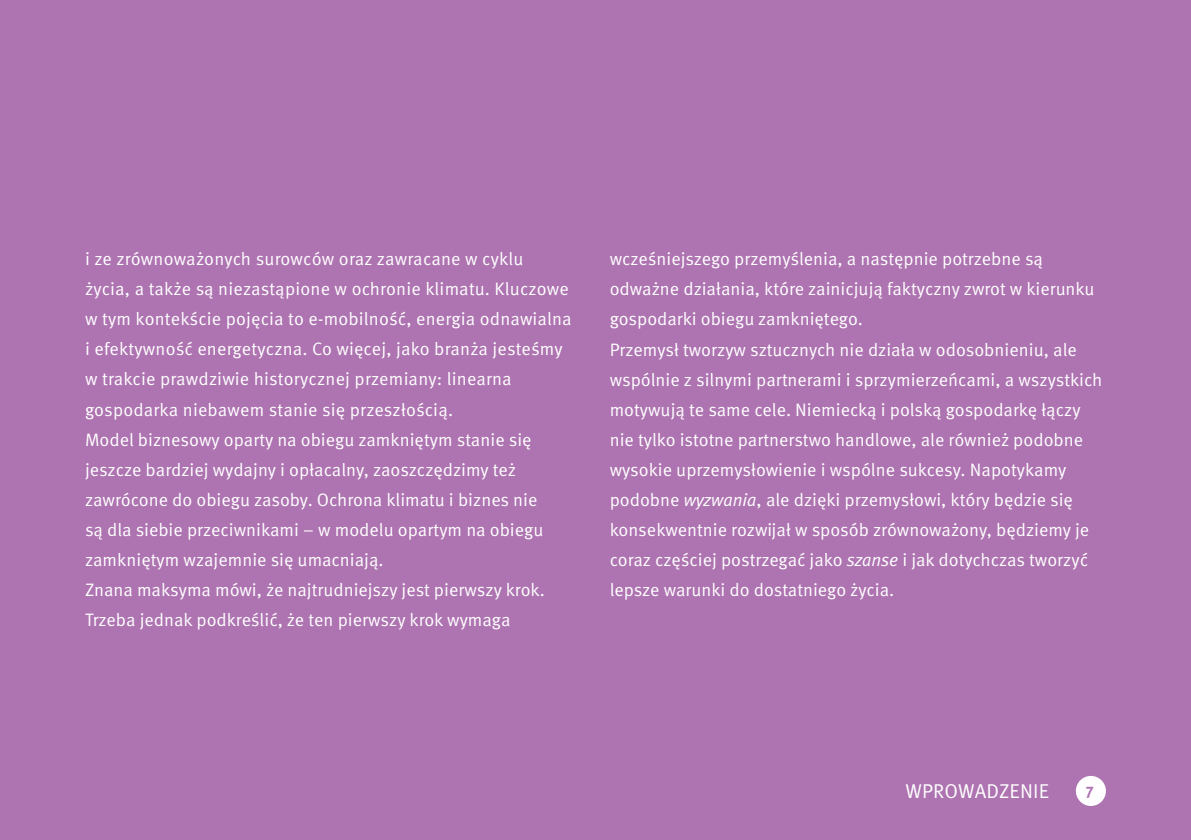
<style>
.page{position:relative;width:1191px;height:840px;background:#fff}
.page>*{position:absolute;margin:0;border:0;box-sizing:border-box;transform-origin:0 0}
.t1{font:20px "Meta Pro";letter-spacing:.01em;color:#fff}
.t2{font:18px/30px "Meta Pro";color:#fff}
.t3{font:700 16px "Meta Pro";color:#ae73b1}
.s1{font-family:"Meta Normal CE";font-style:italic}
</style>
<div class="page">
<div style="left:0;top:0;width:1191px;height:839px;background:#ae73b1"></div>
<div style="left:1075px;top:775px;width:31px;height:30px;background:#fff;border-radius:50%"></div>
<p class="t2" style="left:85px;top:244px;width:488px">i ze zrównoważonych surowców oraz zawracane w cyklu życia, a także są niezastąpione w ochronie klimatu. Kluczowe w tym kontekście pojęcia to e-mobilność, energia odnawialna i efektywność energetyczna. Co więcej, jako branża jesteśmy w trakcie prawdziwie historycznej przemiany: linearna gospodarka niebawem stanie się przeszłością.<br>Model biznesowy oparty na obiegu zamkniętym stanie się jeszcze bardziej wydajny i opłacalny, zaoszczędzimy też zawrócone do obiegu zasoby. Ochrona klimatu i biznes nie<br>są dla siebie przeciwnikami – w modelu opartym na obiegu zamkniętym wzajemnie się umacniają.<br>Znana maksyma mówi, że najtrudniejszy jest pierwszy krok.<br>Trzeba jednak podkreślić, że ten pierwszy krok wymaga</p>
<p class="t2" style="left:609px;top:244px;width:494px">wcześniejszego przemyślenia, a następnie potrzebne są odważne działania, które zainicjują faktyczny zwrot w kierunku gospodarki obiegu zamkniętego.<br>Przemysł tworzyw sztucznych nie działa w odosobnieniu, ale wspólnie z silnymi partnerami i sprzymierzeńcami, a wszystkich motywują te same cele. Niemiecką i polską gospodarkę łączy nie tylko istotne partnerstwo handlowe, ale również podobne wysokie uprzemysłowienie i wspólne sukcesy. Napotykamy podobne <span class="s1">wyzwania</span>, ale dzięki przemysłowi, który będzie się konsekwentnie rozwijał w sposób zrównoważony, będziemy je coraz częściej postrzegać jako <span class="s1">szanse</span> i jak dotychczas tworzyć lepsze warunki do dostatniego życia.</p>
<p class="t1" style="left:905px;top:777px;width:145px">WPROWADZENIE</p>
<p class="t3" style="left:1085px;top:778px;width:9px">7</p>
</div>
